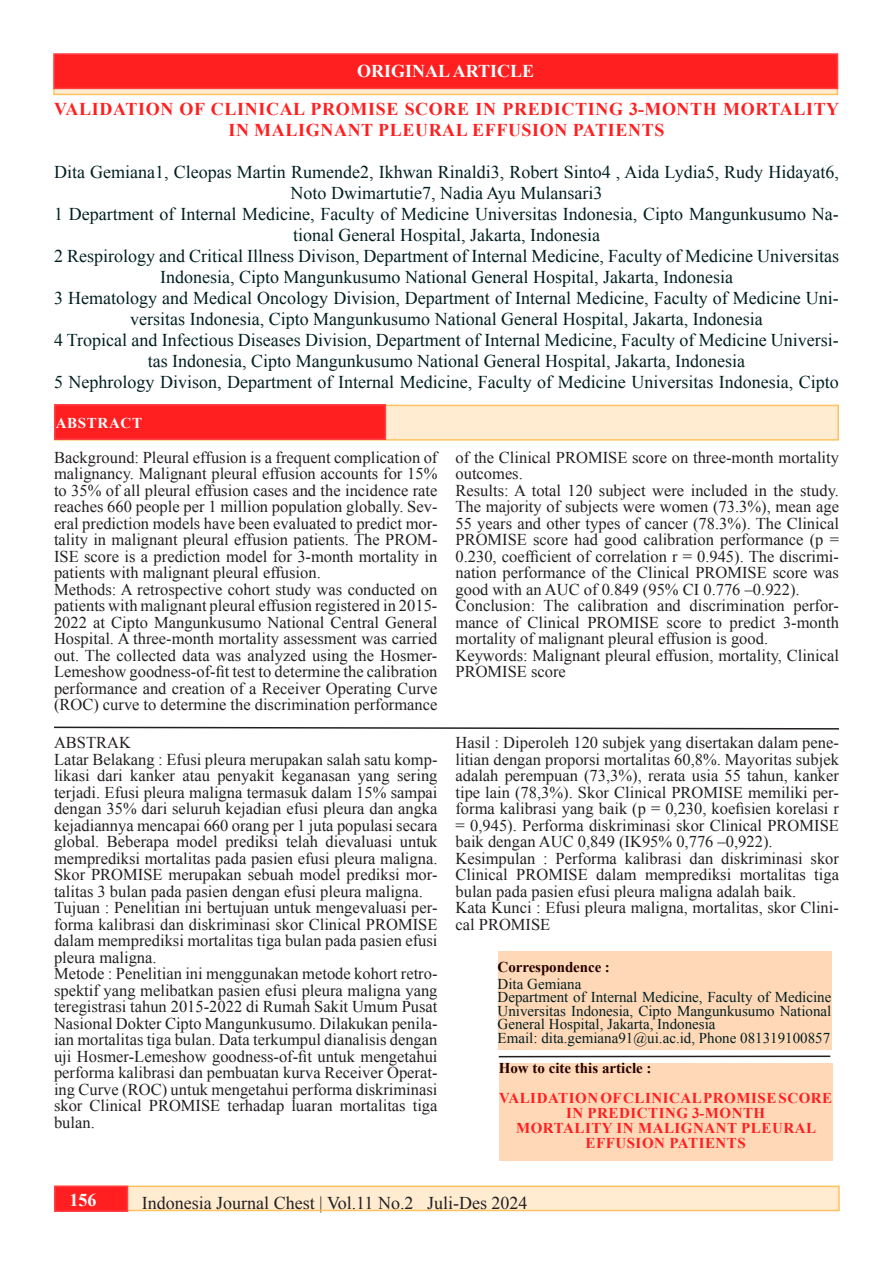
<style>
.page{position:relative;width:893px;height:1263px;background:#fff}
.page>*{position:absolute;margin:0;border:0;box-sizing:border-box;transform-origin:0 0}
.t1{font:18px/21px "Times New Roman";color:#001f20;text-align:center}
.t2{font:700 18px "Times New Roman";letter-spacing:.035em;color:#ff1f20}
.t3{font:18px "Times New Roman";color:#231f20}
.t4{font:700 18px "Times New Roman";color:#fff}
.t5{font:16.5px/16.5px "Times New Roman";color:#231f20;text-align:justify}
.t6{font:15px/13.5px "Times New Roman";color:#001f20;text-align:justify}
.t7{font:700 15px "Times New Roman";letter-spacing:.035em;color:#ff1f20}
.t8{font:700 15px "Times New Roman";color:#230000}
.t9{font:700 15px "Times New Roman";letter-spacing:.045em;color:#fff}
</style>
<div class="page">
<div style="left:56px;top:1186px;width:783px;height:24px;background:#ffecd1"></div>
<div style="left:55px;top:1185px;width:785px;height:26px;border:2px solid #ffc260"></div>
<div style="left:54px;top:1185px;width:74px;height:27px;background:#ff1f20;border:2px solid #ff4047"></div>
<svg style="left:53px;top:89px;width:785px;height:6px;background:#ffdcb3"></svg>
<div style="left:54px;top:54px;width:783px;height:34px;background:#ff1f20"></div>
<div style="left:53px;top:53px;width:785px;height:36px;border:2px solid #ff4047"></div>
<div style="left:54px;top:405px;width:785px;height:36px;background:#ffecd1;border:2px solid #ffc260"></div>
<div style="left:55px;top:405px;width:330px;height:34px;background:#ff1f20"></div>
<div style="left:54px;top:404px;width:332px;height:36px;border:2px solid #ff4047"></div>
<div style="left:498px;top:951px;width:333px;height:99px;background:#ffd8b7"></div>
<div style="left:499px;top:1063px;width:333px;height:97px;background:#ffd8b7"></div>
<hr style="left:499px;top:1055px;width:331px;height:2px;background:#231f20">
<svg style="left:54px;top:726px;width:785px;height:4px"></svg>
<p class="t4" style="left:357px;top:58px;width:178px">ORIGINAL ARTICLE</p>
<p class="t2" style="left:54px;top:96px;width:24px">VALI</p>
<p class="t2" style="left:100px;top:96px;width:27px">DATION</p>
<p class="t2" style="left:180px;top:96px;width:58px">OF CLINICAL</p>
<p class="t2" style="left:311px;top:96px;width:119px">PROMISE SCORE</p>
<p class="t2" style="left:475px;top:96px;width:91px">IN PREDICTING</p>
<p class="t2" style="left:629px;top:96px;width:48px">3-MONTH</p>
<p class="t2" style="left:723px;top:96px;width:31px">MORTALIT</p>
<p class="t2" style="left:826px;top:96px;width:14px">Y</p>
<p class="t2" style="left:228px;top:117px;width:57px">IN MALIGNANT</p>
<p class="t2" style="left:378px;top:117px;width:65px">PLEURAL</p>
<p class="t2" style="left:472px;top:117px;width:62px">EFFUSION</p>
<p class="t2" style="left:573px;top:117px;width:23px">PATIENTS</p>
<p class="t1" style="left:54px;top:161px;width:786px">Dita Gemiana1, Cleopas Martin Rumende2, Ikhwan Rinaldi3, Robert Sinto4 , Aida Lydia5, Rudy Hidayat6,<br>Noto Dwimartutie7, Nadia Ayu Mulansari3</p>
<p class="t1" style="left:54px;top:203px;width:786px">1 Department of Internal Medicine, Faculty of Medicine Universitas Indonesia, Cipto Mangunkusumo Na&shy;tional General Hospital, Jakarta, Indonesia</p>
<p class="t1" style="left:54px;top:245px;width:786px">2 Respirology and Critical Illness Divison, Department of Internal Medicine, Faculty of Medicine Universitas<br>Indonesia, Cipto Mangunkusumo National General Hospital, Jakarta, Indonesia</p>
<p class="t1" style="left:54px;top:287px;width:786px">3 Hematology and Medical Oncology Division, Department of Internal Medicine, Faculty of Medicine Uni&shy;versitas Indonesia, Cipto Mangunkusumo National General Hospital, Jakarta, Indonesia</p>
<p class="t1" style="left:54px;top:329px;width:786px">4 Tropical and Infectious Diseases Division, Department of Internal Medicine, Faculty of Medicine Universi&shy;tas Indonesia, Cipto Mangunkusumo National General Hospital, Jakarta, Indonesia</p>
<p class="t1" style="left:54px;top:371px;width:786px">5 Nephrology Divison, Department of Internal Medicine, Faculty of Medicine Universitas Indonesia, Cipto</p>
<p class="t9" style="left:56px;top:412px;width:88px">ABSTRACT</p>
<p class="t5" style="left:54px;top:448px;width:385px">Background: Pleural effusion is a frequent complication of malignancy. Malignant pleural effusion accounts for 15% to 35% of all pleural effusion cases and the incidence rate reaches 660 people per 1 million population globally. Sev&shy;eral prediction models have been evaluated to predict mor&shy;tality in malignant pleural effusion patients. The PROM-ISE score is a prediction model for 3-month mortality in patients with malignant pleural effusion.</p>
<p class="t5" style="left:54px;top:580px;width:385px">Methods: A retrospective cohort study was conducted on patients with malignant pleural effusion registered in 2015- 2022 at Cipto Mangunkusumo National Central General Hospital. A three-month mortality assessment was carried out. The collected data was analyzed using the Hosmer-Lemeshow goodness-of-fit test to determine the calibration performance and creation of a Receiver Operating Curve (ROC) curve to determine the discrimination performance</p>
<p class="t5" style="left:54px;top:734px;width:79px">ABSTRAK</p>
<p class="t5" style="left:54px;top:750px;width:385px">Latar Belakang : Efusi pleura merupakan salah satu komp&shy;likasi dari kanker atau penyakit keganasan yang sering terjadi. Efusi pleura maligna termasuk dalam 15% sampai dengan 35% dari seluruh kejadian efusi pleura dan angka kejadiannya mencapai 660 orang per 1 juta populasi secara global. Beberapa model prediksi telah dievaluasi untuk memprediksi mortalitas pada pasien efusi pleura maligna.<br>Skor PROMISE merupakan sebuah model prediksi mor&shy;talitas 3 bulan pada pasien dengan efusi pleura maligna.</p>
<p class="t5" style="left:54px;top:899px;width:385px">Tujuan : Penelitian ini bertujuan untuk mengevaluasi per&shy;forma kalibrasi dan diskriminasi skor Clinical PROMISE dalam memprediksi mortalitas tiga bulan pada pasien efusi pleura maligna.</p>
<p class="t5" style="left:54px;top:965px;width:385px">Metode : Penelitian ini menggunakan metode kohort retro&shy;spektif yang melibatkan pasien efusi pleura maligna yang teregistrasi tahun 2015-2022 di Rumah Sakit Umum Pusat Nasional Dokter Cipto Mangunkusumo. Dilakukan penila&shy;ian mortalitas tiga bulan. Data terkumpul dianalisis dengan uji Hosmer-Lemeshow goodness-of-fit untuk mengetahui performa kalibrasi dan pembuatan kurva Receiver Operat&shy;ing Curve (ROC) untuk mengetahui performa diskriminasi skor Clinical PROMISE terhadap luaran mortalitas tiga bulan.</p>
<p class="t5" style="left:455px;top:448px;width:385px">of the Clinical PROMISE score on three-month mortality outcomes.</p>
<p class="t5" style="left:455px;top:481px;width:385px">Results: A total 120 subject were included in the study.<br>The majority of subjects were women (73.3%), mean age 55 years and other types of cancer (78.3%). The Clinical PROMISE score had good calibration performance (p = 0.230, coefficient of correlation r = 0.945). The discrimi&shy;nation performance of the Clinical PROMISE score was good with an AUC of 0.849 (95% CI 0.776 –0.922).</p>
<p class="t5" style="left:455px;top:597px;width:385px">Conclusion: The calibration and discrimination perfor&shy;mance of Clinical PROMISE score to predict 3-month mortality of malignant pleural effusion is good.</p>
<p class="t5" style="left:455px;top:646px;width:385px">Keywords: Malignant pleural effusion, mortality, Clinical<br>PROMISE score</p>
<p class="t5" style="left:455px;top:734px;width:385px">Hasil : Diperoleh 120 subjek yang disertakan dalam pene&shy;litian dengan proporsi mortalitas 60,8%. Mayoritas subjek adalah perempuan (73,3%), rerata usia 55 tahun, kanker tipe lain (78,3%). Skor Clinical PROMISE memiliki per&shy;forma kalibrasi yang baik (p = 0,230, koefisien korelasi r = 0,945). Performa diskriminasi skor Clinical PROMISE baik dengan AUC 0,849 (IK95% 0,776 –0,922).</p>
<p class="t5" style="left:455px;top:849px;width:385px">Kesimpulan : Performa kalibrasi dan diskriminasi skor Clinical PROMISE dalam memprediksi mortalitas tiga bulan pada pasien efusi pleura maligna adalah baik.</p>
<p class="t5" style="left:455px;top:899px;width:385px">Kata Kunci : Efusi pleura maligna, mortalitas, skor Clini&shy;cal PROMISE</p>
<p class="t8" style="left:498px;top:956px;width:114px">CORRESPONDENCE :</p>
<p class="t6" style="left:498px;top:976px;width:85px">Dita Gemiana</p>
<p class="t6" style="left:498px;top:990px;width:335px">Department of Internal Medicine, Faculty of Medicine Universitas Indonesia, Cipto Mangunkusumo National General Hospital, Jakarta, Indonesia</p>
<p class="t6" style="left:498px;top:1030px;width:334px">Email: dita.gemiana91@ui.ac.id, Phone 081319100857</p>
<p class="t8" style="left:499px;top:1057px;width:154px">HOW TO CITE THIS ARTICLE :</p>
<p class="t7" style="left:499px;top:1087px;width:20px">VALI</p>
<p class="t7" style="left:537px;top:1087px;width:23px">DATION</p>
<p class="t7" style="left:600px;top:1087px;width:45px">OF CLINICAL</p>
<p class="t7" style="left:703px;top:1087px;width:97px">PROMISE SCORE</p>
<p class="t7" style="left:566px;top:1102px;width:75px">IN PREDICTING</p>
<p class="t7" style="left:692px;top:1102px;width:40px">3-MONTH</p>
<p class="t7" style="left:516px;top:1117px;width:26px">MORTALIT</p>
<p class="t7" style="left:602px;top:1117px;width:63px">Y IN MALIGNANT</p>
<p class="t7" style="left:741px;top:1117px;width:54px">PLEURAL</p>
<p class="t7" style="left:585px;top:1132px;width:52px">EFFUSION</p>
<p class="t7" style="left:669px;top:1132px;width:20px">PATIENTS</p>
<p class="t4" style="left:69px;top:1186px;width:28px">156</p>
<p class="t3" style="left:142px;top:1190px;width:387px">Indonesia Journal Chest | Vol.11 No.2 Juli-Des 2024</p>
</div>
